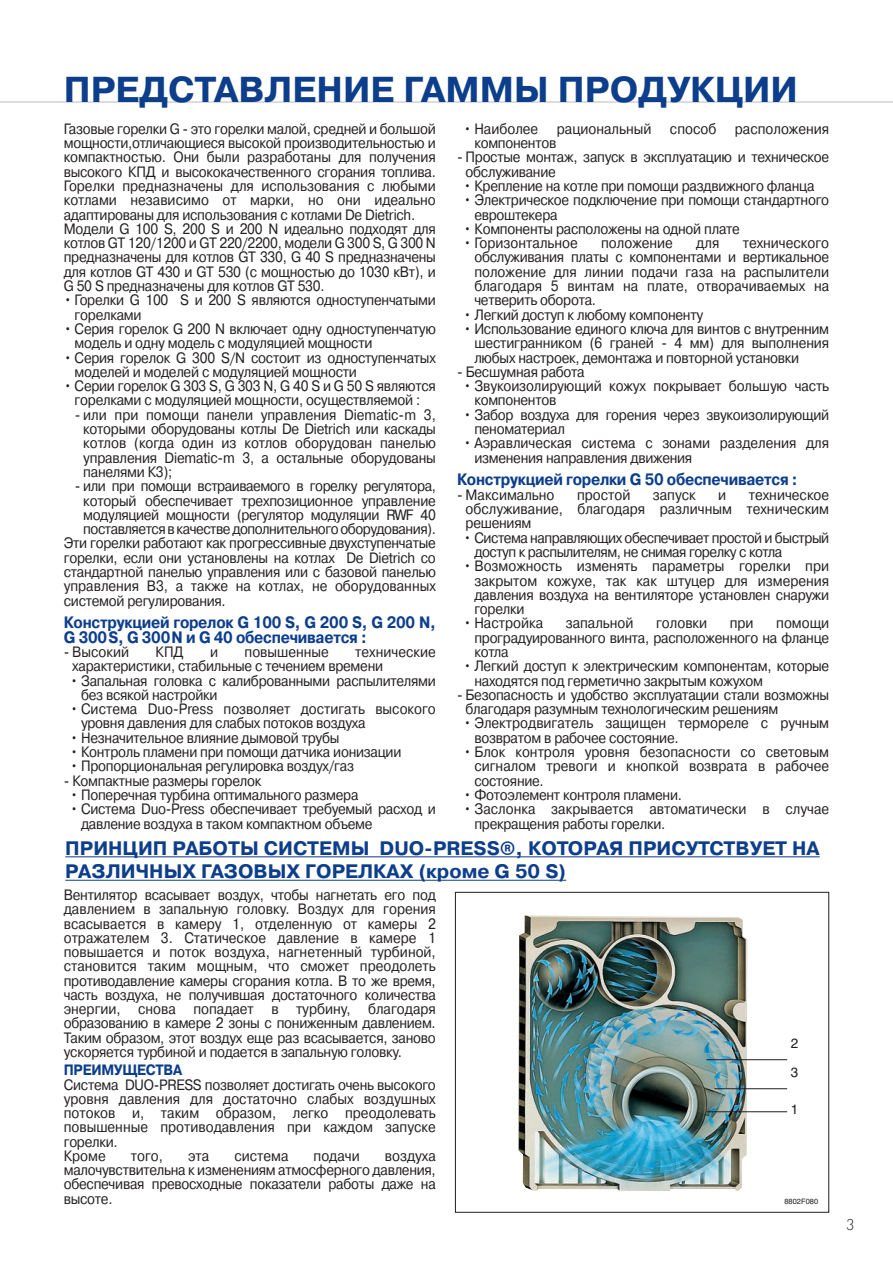
<style>
.page{position:relative;width:893px;height:1263px;background:#fff}
.page>*{position:absolute;margin:0;border:0;box-sizing:border-box;transform-origin:0 0}
.t1{font:700 36px "Pragmatica C";color:#0d3e8c}
.t2{font:700 19.5px/23.4px "Pragmatica C";color:#0d3e8c}
.t3{font:700 16.5px/14.2px "Pragmatica C";letter-spacing:-.02em;color:#0d3e8c;scale:.9 1}
.t4{font:16.5px "Futura Light C";color:#231f20}
.t5{font:15px/14.2px "Pragmatica C";letter-spacing:-.02em;color:#231f20;scale:.9 1}
.t6{font:15px/14.2px "Pragmatica C";color:#231f20;scale:.9 1}
.t7{font:700 15px "Pragmatica C";letter-spacing:-.02em;color:#0d3e8c;scale:.9 1}
.t8{font:13.5px "Helvetica";color:#231f20}
.t9{font:7.5px "Helvetica";color:#231f20}
</style>
<div class="page">
<hr style="left:0;top:101px;width:893px;height:2px;background:#d1d2d4">
<div style="left:455px;top:892px;width:374px;height:321px;border:1px solid #231f20"></div>
<img style="left:519px;top:915px;width:228px;height:276px">
<hr style="left:714px;top:1088px;width:73px;height:1px;background:#231f20">
<hr style="left:706px;top:1059px;width:81px;height:1px;background:#231f20">
<hr style="left:706px;top:1111px;width:81px;height:1px;background:#231f20">
<hr style="left:65px;top:856px;width:755px;height:1px;background:#0d3e8c">
<hr style="left:65px;top:880px;width:501px;height:1px;background:#0d3e8c">
<h1 class="t1" style="left:64px;top:68px;width:736px">ПРЕДСТАВЛЕНИЕ ГАММЫ ПРОДУКЦИИ</h1>
<p class="t5" style="left:64px;top:122px;width:415px">Газовые горелки G - это горелки малой, средней и большой мощности,отличающиеся высокой производительностью и компактностью. Они были разработаны для получения высокого КПД и высококачественного сгорания топлива.<br>Горелки предназначены для использования с любыми котлами независимо от марки, но они идеально адаптированы для использования с котлами De Dietrich.<br>Модели G 100 S, 200 S и 200 N идеально подходят для котлов GT 120/1200 и GT 220/2200, модели G 300 S, G 300 N предназначены для котлов GT 330, G 40 S предназначены для котлов GT 430 и GT 530 (с мощностью до 1030 кВт), и G 50 S предназначены для котлов GT 530.</p>
<p class="t5" style="left:75px;top:293px;width:403px;text-indent:-11px">• Горелки G 100 S и 200 S являются одноступенчатыми горелками</p>
<p class="t5" style="left:75px;top:322px;width:403px;text-indent:-11px">• Серия горелок G 200 N включает одну одноступенчатую модель и одну модель с модуляцией мощности</p>
<p class="t5" style="left:75px;top:350px;width:403px;text-indent:-11px">• Серия горелок G 300 S/N состоит из одноступенчатых моделей и мoдeлeй c модyляциeй мoщноcти</p>
<p class="t5" style="left:64px;top:379px;width:415px;text-align:center">• Серии горелок G 303 S, G 303 N, G 40 S и G 50 S являются горелками с модуляцией мощности, осуществляемой :</p>
<p class="t5" style="left:83px;top:407px;width:393px;text-align:justify;text-indent:-9px">- или при помощи панели управления Diematic-m 3, которыми оборудованы котлы De Dietrich или каскады котлов (когда один из котлов оборудован панелью управления Diematic-m 3, а остальные оборудованы панелями К3);</p>
<p class="t5" style="left:75px;top:479px;width:403px">- или при помощи встраиваемого в горелку регулятора,</p>
<p class="t5" style="left:83px;top:493px;width:393px">который обеспечивает трехпозиционное управление</p>
<p class="t5" style="left:83px;top:507px;width:393px">модуляцией мощности (регулятор модуляции RWF 40</p>
<p class="t5" style="left:83px;top:522px;width:393px">поставляется в качестве дополнительного оборудования).</p>
<p class="t5" style="left:64px;top:536px;width:415px">Эти горелки работают как прогрессивные двухступенчатые</p>
<p class="t5" style="left:64px;top:550px;width:415px">горелки, если они установлены на котлах De Dietrich со</p>
<p class="t5" style="left:64px;top:565px;width:415px">стандартной панелью управления или с базовой панелью</p>
<p class="t6" style="left:64px;top:579px;width:415px">управления В3, а также на котлах, не оборудованных</p>
<p class="t5" style="left:64px;top:593px;width:182px">системой регулирования.</p>
<p class="t3" style="left:64px;top:616px;width:415px">Конструкцией горелок G 100 S, G 200 S, G 200 N,<br>G 300S, G 300N и G 40 обеспечивается :</p>
<p class="t6" style="left:64px;top:645px;width:74px">- Высокий</p>
<p class="t5" style="left:156px;top:645px;width:33px">КПД</p>
<p class="t5" style="left:210px;top:645px;width:10px">и</p>
<p class="t6" style="left:245px;top:645px;width:95px">повышенные</p>
<p class="t6" style="left:474px;top:122px;width:396px;text-indent:-11px">• Наиболее рациональный способ расположения компонентов</p>
<p class="t5" style="left:466px;top:150px;width:406px;text-indent:-8px">- Простые монтаж, запуск в эксплуатацию и техническое обслуживание</p>
<p class="t5" style="left:463px;top:179px;width:391px">• Крепление на котле при помощи раздвижного фланца</p>
<p class="t5" style="left:474px;top:193px;width:396px;text-indent:-11px">• Электрическое подключение при помощи стандартного евроштекера</p>
<p class="t5" style="left:463px;top:222px;width:309px">• Компоненты расположены на одной плате</p>
<p class="t6" style="left:463px;top:236px;width:129px">• Горизонтальное</p>
<p class="t6" style="left:601px;top:236px;width:81px">положение</p>
<p class="t5" style="left:696px;top:236px;width:27px">для</p>
<p class="t5" style="left:474px;top:236px;width:396px;text-align:justify;text-indent:268px">технического обслуживания платы с компонентами и вертикальное положение для линии подачи газа на распылители благодаря 5 винтам на плате, отворачиваемых на четверить оборота.</p>
<p class="t5" style="left:463px;top:307px;width:268px">• Легкий доступ к любому компоненту</p>
<p class="t5" style="left:474px;top:322px;width:396px;text-align:justify;text-indent:-11px">• Использование единого ключа для винтов с внутренним шестигранником (6 граней - 4 мм) для выполнения любых настроек, демонтажа и повторной установки</p>
<p class="t5" style="left:457px;top:365px;width:143px">- Бесшумная работа</p>
<p class="t5" style="left:474px;top:379px;width:396px;text-indent:-11px">• Звукоизолирующий кожух покрывает большую часть компонентов</p>
<p class="t5" style="left:474px;top:407px;width:396px;text-indent:-11px">• Забор воздуха для горения через звукоизолирующий пеноматериал</p>
<p class="t6" style="left:474px;top:436px;width:396px;text-indent:-11px">• Аэравлическая система с зонами разделения для изменения направления движения</p>
<p class="t3" style="left:457px;top:473px;width:380px">Конструкцией горелки G 50 обеспечивается :</p>
<p class="t6" style="left:457px;top:487px;width:110px">- Максимально</p>
<p class="t6" style="left:577px;top:487px;width:61px">простой</p>
<p class="t5" style="left:653px;top:487px;width:49px">запуск</p>
<p class="t5" style="left:718px;top:487px;width:10px">и</p>
<p class="t5" style="left:466px;top:487px;width:406px;text-align:justify;text-indent:283px">техническое обслуживание, благодаря различным техническим решениям</p>
<p class="t5" style="left:474px;top:530px;width:396px;text-indent:-11px">• Система направляющих обеспечивает простой и быстрый доступ к распылителям, не снимая горелку с котла</p>
<p class="t5" style="left:474px;top:559px;width:396px;text-align:justify;text-indent:-11px">• Возможность изменять параметры горелки при закрытом кожухе, так как штуцер для измерения давления воздуха на вентиляторе установлен снаружи горелки</p>
<p class="t6" style="left:463px;top:616px;width:90px">• Настройка</p>
<p class="t6" style="left:566px;top:616px;width:77px">запальной</p>
<p class="t6" style="left:656px;top:616px;width:58px">головки</p>
<p class="t5" style="left:730px;top:616px;width:28px">при</p>
<p class="t5" style="left:474px;top:616px;width:396px;text-align:justify;text-indent:302px">помощи проградуированного винта, расположенного на фланце котла</p>
<p class="t5" style="left:474px;top:659px;width:396px;text-indent:-11px">• Легкий доступ к электрическим компонентам, которые находятся под герметично закрытым кожухом</p>
<p class="t5" style="left:466px;top:688px;width:406px;text-indent:-8px">- Безопасность и удобство эксплуатации стали возможны благодаря разумным технологическим решениям</p>
<p class="t6" style="left:474px;top:716px;width:396px;text-indent:-11px">• Электродвигатель защищен термореле с ручным возвратом в рабочее состояние.</p>
<p class="t5" style="left:474px;top:745px;width:396px;text-align:justify;text-indent:-11px">• Блок контроля уровня безопасности со световым сигналом тревоги и кнопкой возврата в рабочее состояние.</p>
<p class="t5" style="left:463px;top:788px;width:244px">• Фотоэлемент контроля пламени.</p>
<p class="t6" style="left:474px;top:802px;width:396px;text-indent:-11px">• Заслонка закрывается автоматически в случае прекращения работы горелки.</p>
<p class="t5" style="left:72px;top:645px;width:406px;text-indent:283px">технические характеристики, стабильные с течением времени</p>
<p class="t5" style="left:81px;top:673px;width:396px;text-indent:-11px">• Запальная головка с калиброванными распылителями без всякой настройки</p>
<p class="t6" style="left:81px;top:702px;width:396px;text-indent:-11px">• Система Duo-Press позволяет достигать высокого уровня давления для слабых потоков воздуха</p>
<p class="t5" style="left:70px;top:730px;width:301px">• Незначительное влияние дымовой трубы</p>
<p class="t5" style="left:70px;top:745px;width:370px">• Контроль пламени при помощи датчика ионизации</p>
<p class="t5" style="left:70px;top:759px;width:317px">• Пропорциональная регулировка воздух/газ</p>
<p class="t5" style="left:64px;top:773px;width:221px">- Компактные размеры горелок</p>
<p class="t5" style="left:70px;top:788px;width:322px">• Поперечная турбина оптимального размера</p>
<p class="t5" style="left:81px;top:802px;width:396px;text-indent:-11px">• Система Duo-Press обеспечивает требуемый расход и давление воздуха в таком компактном объеме</p>
<h2 class="t2" style="left:65px;top:836px;width:756px">ПРИНЦИП РАБОТЫ СИСТЕМЫ DUO-PRESS®, КОТОРАЯ ПРИСУТСТВУЕТ НА<br>РАЗЛИЧНЫХ ГАЗОВЫХ ГОРЕЛКАХ (кроме G 50 S)</h2>
<p class="t5" style="left:64px;top:888px;width:415px;text-align:justify">Вентилятор всасывает воздух, чтобы нагнетать его под давлением в запальную головку. Воздух для горения всасывается в камеру 1, отделенную от камеры 2 отражателем 3. Статическое давление в камере 1 повышается и поток воздуха, нагнетенный турбиной, становится таким мощным, что сможет преодолеть противодавление камеры сгорания котла. В то же время, часть воздуха, не получившая достаточного количества энергии, снова попадает в турбину, благодаря образованию в камере 2 зоны с пониженным давлением.<br>Таким образом, этот воздух еще раз всасывается, заново ускоряется турбиной и подается в запальную головку.</p>
<p class="t7" style="left:64px;top:1061px;width:133px">ПРЕИМУЩЕСТВА</p>
<p class="t6" style="left:64px;top:1077px;width:415px">Система DUO-PRESS позволяет достигать очень высокого уровня давления для достаточно слабых воздушных потоков и, таким образом, легко преодолевать повышенные противодавления при каждом запуске горелки.<br>Кроме</p>
<p class="t8" style="left:791px;top:1035px;width:9px">2</p>
<p class="t8" style="left:791px;top:1064px;width:9px">3</p>
<p class="t8" style="left:791px;top:1101px;width:9px">1</p>
<p class="t5" style="left:64px;top:1148px;width:415px;text-align:justify;text-indent:321px">воздуха малочувствительна к изменениям атмосферного давления, обеспечивая превосходные показатели работы даже на высоте.</p>
<p class="t5" style="left:131px;top:1148px;width:37px">того,</p>
<p class="t5" style="left:188px;top:1148px;width:25px">эта</p>
<p class="t6" style="left:234px;top:1148px;width:62px">система</p>
<p class="t5" style="left:314px;top:1148px;width:53px">подачи</p>
<p class="t9" style="left:784px;top:1197px;width:35px">8802F080</p>
<p class="t4" style="left:846px;top:1215px;width:11px">3</p>
</div>
